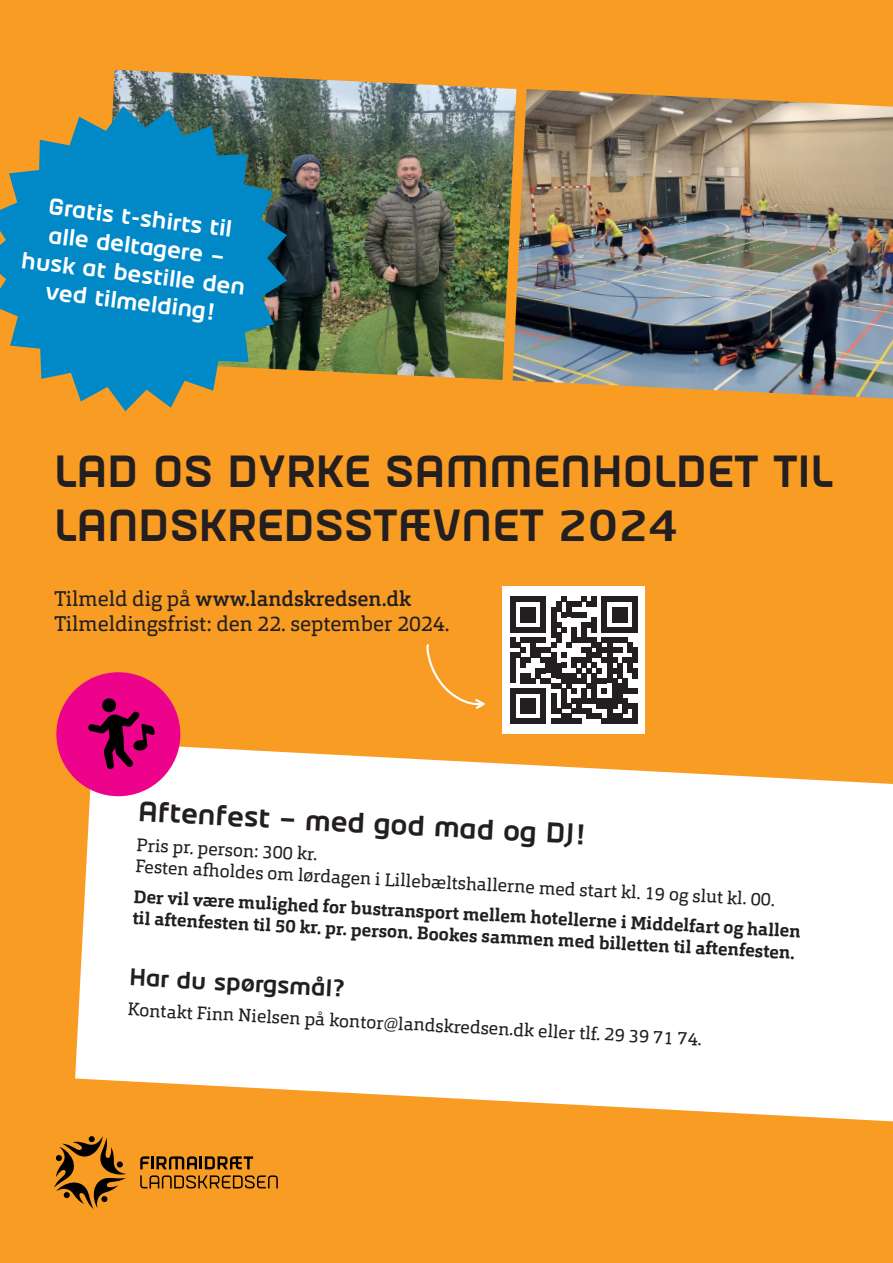
<style>
.page{position:relative;width:893px;height:1263px;background:#f89c24}
.page>*{position:absolute;margin:0;border:0;box-sizing:border-box;transform-origin:0 0}
.t1{font:700 45px/54px "Firm";color:#231f20}
.t2{font:700 28.5px "Firm";color:#231f20}
.t3{font:700 24px "Firm";color:#231f20}
.t4{font:700 23.4px/28px "Firm";color:#fff;text-align:center}
.t5{font:21px/25.2px "Orgon Slab";color:#231f20}
.t6{font:18px/21.6px "Orgon Slab";color:#231f20}
.t7{font:700 18px/21.6px "Orgon Slab";color:#231f20}
.s1{font-weight:500}
</style>
<div class="page">
<svg style="left:75px;top:742px;width:818px;height:379px;background:#fef3e5"></svg>
<div style="left:56px;top:672px;width:124px;height:124px;background:#ed028c;border-radius:50%"></div>
<div style="left:503px;top:586px;width:142px;height:148px;background:#fff"></div>
<svg style="left:510px;top:597px;width:128px;height:127px"></svg>
<div style="left:632px;top:704px;width:6px;height:10px;background:#231f20"></div>
<div style="left:632px;top:714px;width:6px;height:10px;background:#231f20"></div>
<svg style="left:426px;top:644px;width:59px;height:65px"></svg>
<img style="left:112px;top:70px;width:402px;height:310px">
<img style="left:513px;top:89px;width:380px;height:310px">
<svg style="left:140px;top:1156px;width:113px;height:13px"></svg>
<svg style="left:140px;top:1175px;width:138px;height:13px"></svg>
<svg style="left:54px;top:1136px;width:72px;height:73px"></svg>
<svg style="left:0;top:106px;width:287px;height:305px;fill:#0088c7"></svg>
<svg style="left:88px;top:698px;width:67px;height:71px"></svg>
<p class="t4" style="left:30px;top:191px;width:227px;rotate:7deg">Gratis t-shirts til alle deltagere – husk at bestille den ved tilmelding!</p>
<h1 class="t1" style="left:54px;top:445px;width:780px">LAD OS DYRKE SAMMENHOLDET TIL<br>LANDSKREDSSTÆVNET 2024</h1>
<p class="t5" style="left:54px;top:585px;width:397px">Tilmeld dig på <span class="s1">www.landskredsen.dk<br></span>Tilmeldingsfrist: den 22. september 2024.</p>
<h2 class="t2" style="left:139px;top:794px;width:448px;rotate:3deg">Aftenfest – med god mad og DJ!</h2>
<p class="t6" style="left:137px;top:834px;width:642px;rotate:3deg">Pris pr. person: 300 kr.<br>Festen afh oldes om lørdagen i Lillebæltshallerne med start kl. 19 og slut kl. 00.</p>
<p class="t7" style="left:134px;top:885px;width:669px;rotate:3deg">Der vil være mulighed for bustransport mellem hotellerne i Middelfart og hallen til aftenfesten til 50 kr. pr. person. Bookes sammen med billetten til aftenfesten.</p>
<h3 class="t3" style="left:130px;top:963px;width:218px;rotate:3deg">Har du spørgsmål?</h3>
<p class="t6" style="left:128px;top:998px;width:576px;rotate:3deg">Kontakt Finn Nielsen på kontor@landskredsen.dk eller tlf. 29 39 71 74.</p>
</div>
